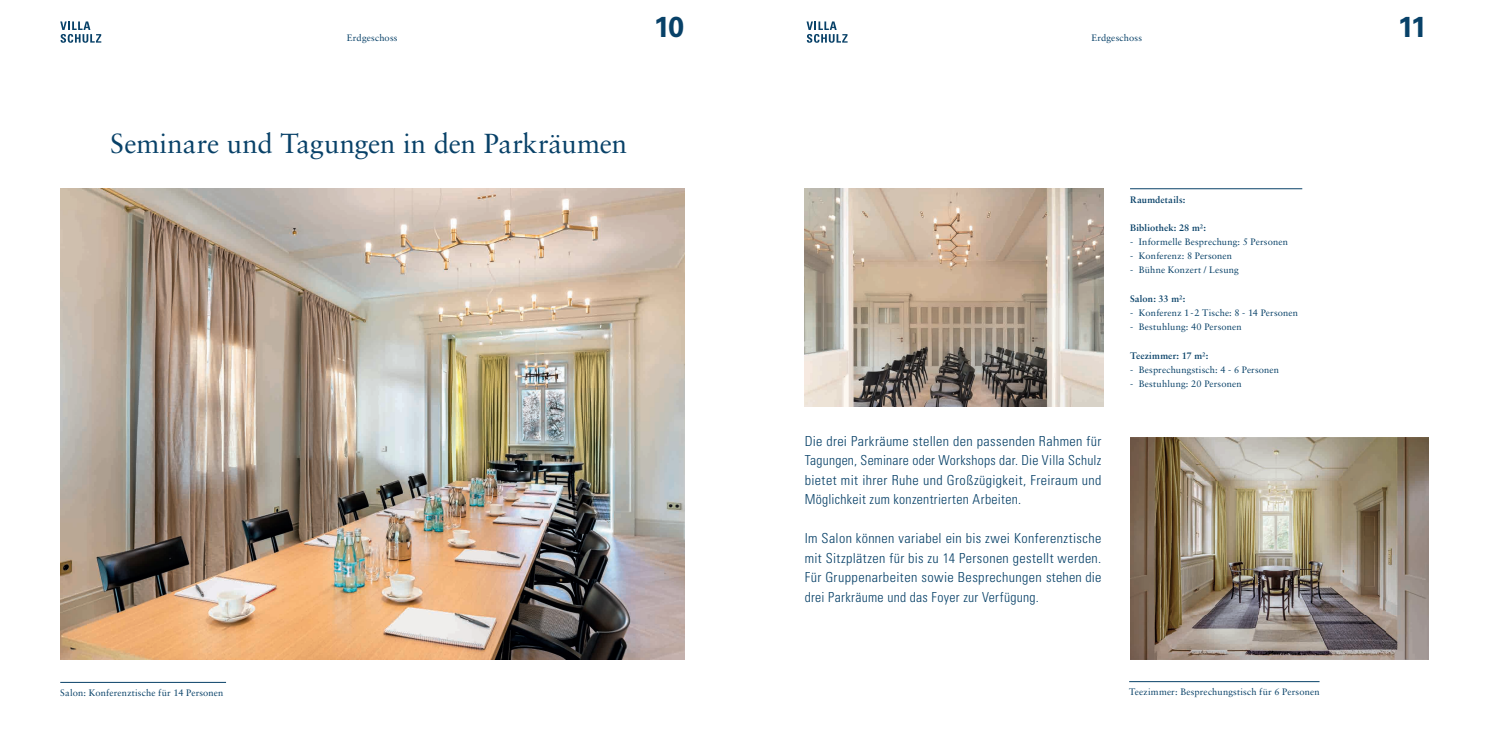
<style>
.page{position:relative;width:1489px;height:745px;background:#fff}
.page>*{position:absolute;margin:0;border:0;box-sizing:border-box;transform-origin:0 0}
.t1{font:700 28.75px "Univers LT Std";color:#084168}
.t2{font:27.5px "Sabon LT Std";letter-spacing:-.01em;color:#084168}
.t3{font:300 condensed 13.75px/19.5px "Univers LT Std";letter-spacing:.02em;color:#084168;text-align:justify}
.t4{font:9.38px "Sabon LT Std";letter-spacing:.015em;color:#084168}
.t5{font:700 9.38px "Sabon LT Std";letter-spacing:.015em;color:#084168}
</style>
<div class="page">
<svg style="left:806px;top:21px;width:41px;height:22px"></svg>
<hr style="left:1129px;top:681px;width:190px;height:1px;background:#084168">
<svg style="left:60px;top:21px;width:41px;height:22px"></svg>
<hr style="left:60px;top:681px;width:166px;height:1px;background:#084168">
<img style="left:60px;top:188px;width:624px;height:471px">
<img style="left:1130px;top:437px;width:298px;height:222px">
<img style="left:804px;top:188px;width:299px;height:218px">
<hr style="left:1129px;top:188px;width:173px;height:1px;background:#084168">
<p class="t4" style="left:347px;top:32px;width:52px">Erdgeschoss</p>
<h1 class="t1" style="left:654px;top:10px;width:32px">10</h1>
<h2 class="t2" style="left:110px;top:127px;width:518px">Seminare und Tagungen in den Parkräumen</h2>
<p class="t4" style="left:60px;top:686px;width:165px">Salon: Konferenztische für 14 Personen</p>
<p class="t4" style="left:1091px;top:32px;width:52px">Erdgeschoss</p>
<p class="t3" style="left:804px;top:431px;width:298px">Die drei Parkräume stellen den passenden Rahmen für Tagungen, Seminare oder Workshops dar. Die Villa Schulz bietet mit ihrer Ruhe und Großzügigkeit, Freiraum und Möglichkeit zum konzentrierten Arbeiten.</p>
<p class="t3" style="left:804px;top:528px;width:298px">Im Salon können variabel ein bis zwei Konferenztische mit Sitzplätzen für bis zu 14 Personen gestellt werden.<br>Für Gruppenarbeiten sowie Besprechungen stehen die drei Parkräume und das Foyer zur Verfügung.</p>
<p class="t5" style="left:1129px;top:193px;width:57px">Raumdetails:</p>
<p class="t5" style="left:1129px;top:222px;width:78px">Bibliothek: 28 m²:</p>
<p class="t4" style="left:1129px;top:236px;width:159px">- Informelle Besprechung: 5 Personen</p>
<p class="t4" style="left:1129px;top:250px;width:103px">- Konferenz: 8 Personen</p>
<p class="t4" style="left:1129px;top:264px;width:110px">- Bühne Konzert / Lesung</p>
<p class="t5" style="left:1129px;top:292px;width:57px">Salon: 33 m²:</p>
<p class="t4" style="left:1129px;top:307px;width:169px">- Konferenz 1-2 Tische: 8 - 14 Personen</p>
<p class="t4" style="left:1129px;top:321px;width:113px">- Bestuhlung: 40 Personen</p>
<p class="t5" style="left:1129px;top:349px;width:80px">Teezimmer: 17 m²:</p>
<p class="t4" style="left:1129px;top:364px;width:150px">- Besprechungstisch: 4 - 6 Personen</p>
<p class="t4" style="left:1129px;top:378px;width:113px">- Bestuhlung: 20 Personen</p>
<p class="t4" style="left:1129px;top:686px;width:192px">Teezimmer: Besprechungstisch für 6 Personen</p>
<h1 class="t1" style="left:1397px;top:10px;width:31px">11</h1>
</div>
